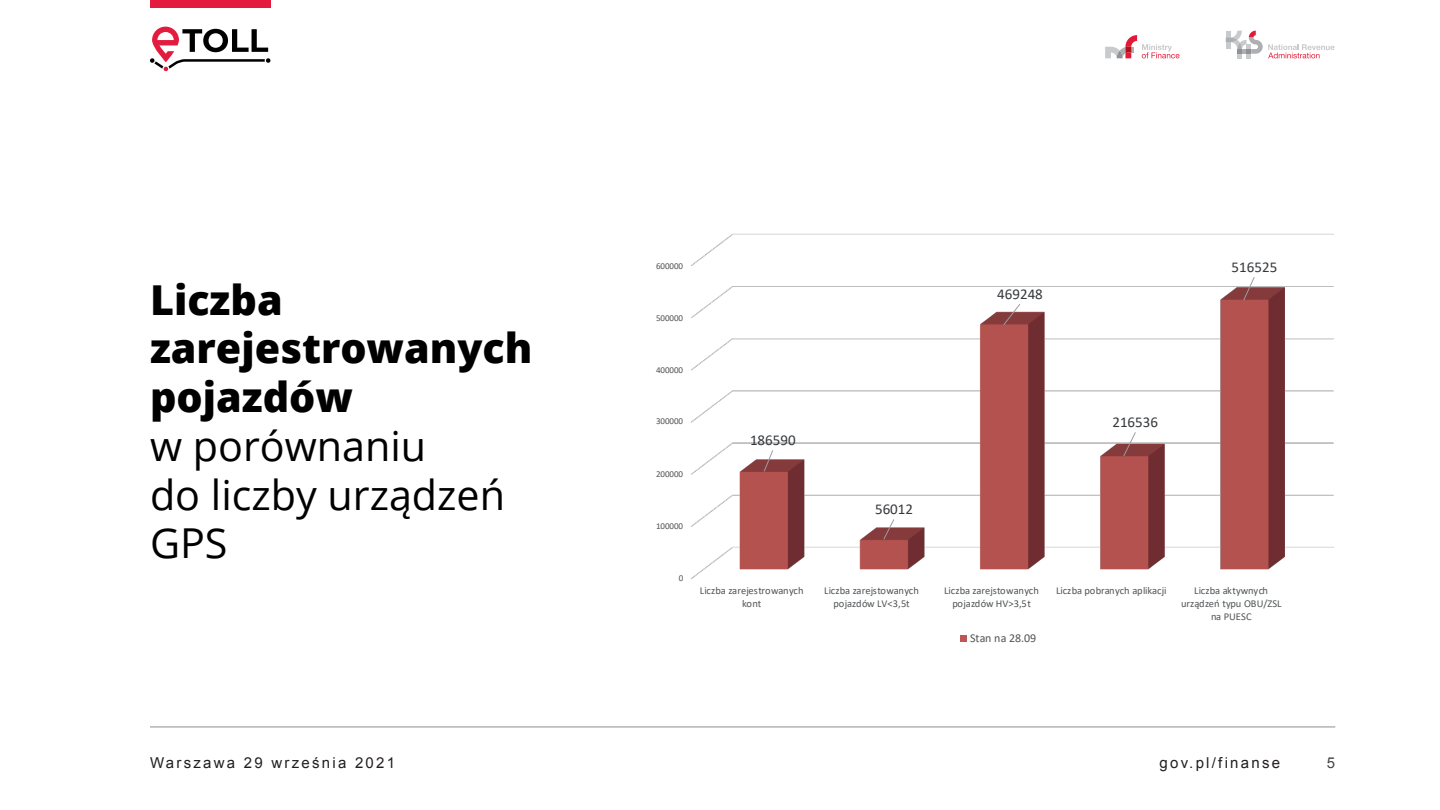
<style>
.page{position:relative;width:1440px;height:810px;background:#fff}
.page>*{position:absolute;margin:0;border:0;box-sizing:border-box;transform-origin:0 0}
.t1{font:800 41.25px/48.8px "Open Sans";color:#000001}
.t2{font:41.25px/48.8px "Open Sans";color:#000001}
.t3{font:15px "Arial";letter-spacing:.15em;color:#231f20}
.t4{font:15px "Calibri";color:#36393c}
.t5{font:15px "Arial";color:#444749}
.t6{font:12px "Calibri";letter-spacing:-.005em;color:#515455}
.t7{font:10.5px/12.8px "Calibri";color:#515455;text-align:center}
.t8{font:9px "Calibri";letter-spacing:-.005em;color:#515455}
</style>
<div class="page">
<hr style="left:150px;top:727px;width:1185px;height:1px;background:#8d8f92">
<div style="left:150px;top:0;width:120px;height:8px;background:#e21b3f"></div>
<svg style="left:150px;top:26px;width:120px;height:45px"></svg>
<svg style="left:1105px;top:35px;width:74px;height:23px"></svg>
<svg style="left:1226px;top:31px;width:109px;height:27px"></svg>
<img style="left:691px;top:233px;width:643px;height:346px">
<svg style="left:763px;top:450px;width:11px;height:22px"></svg>
<svg style="left:883px;top:519px;width:12px;height:21px"></svg>
<svg style="left:1003px;top:303px;width:18px;height:23px"></svg>
<svg style="left:1123px;top:432px;width:13px;height:25px"></svg>
<svg style="left:1243px;top:276px;width:12px;height:25px"></svg>
<div style="left:961px;top:635px;width:6px;height:7px;background:#bd5654"></div>
<h1 class="t1" style="left:150px;top:273px;width:384px">Liczba zarejestrowanych pojazdów</h1>
<h1 class="t2" style="left:150px;top:420px;width:356px">w porównaniu<br>do liczby urządzeń<br>GPS</h1>
<p class="t8" style="left:656px;top:260px;width:29px">600000</p>
<p class="t8" style="left:656px;top:311px;width:29px">500000</p>
<h2 class="t4" style="left:997px;top:283px;width:47px">469248</h2>
<h2 class="t4" style="left:1232px;top:256px;width:47px">516525</h2>
<p class="t8" style="left:656px;top:364px;width:29px">400000</p>
<p class="t8" style="left:656px;top:415px;width:29px">300000</p>
<p class="t8" style="left:656px;top:467px;width:29px">200000</p>
<p class="t8" style="left:656px;top:520px;width:29px">100000</p>
<h2 class="t4" style="left:750px;top:430px;width:47px">186590</h2>
<h2 class="t4" style="left:875px;top:499px;width:40px">56012</h2>
<h2 class="t4" style="left:1112px;top:412px;width:47px">216536</h2>
<p class="t8" style="left:679px;top:571px;width:6px">0</p>
<p class="t7" style="left:700px;top:584px;width:105px">Liczba zarejestrowanych kont</p>
<p class="t7" style="left:824px;top:584px;width:96px">Liczba zarejstowanych pojazdów LV&lt;3,5t</p>
<p class="t7" style="left:944px;top:584px;width:96px">Liczba zarejstowanych pojazdów HV&gt;3,5t</p>
<p class="t7" style="left:1056px;top:584px;width:112px">Liczba pobranych aplikacji</p>
<p class="t7" style="left:1181px;top:584px;width:102px">Liczba aktywnych urządzeń typu OBU/ZSL na PUESC</p>
<p class="t6" style="left:970px;top:629px;width:68px">Stan na 28.09</p>
<h2 class="t3" style="left:150px;top:753px;width:247px">Warszawa 29 września 2021</h2>
<h2 class="t3" style="left:1160px;top:753px;width:122px">gov.pl/finanse</h2>
<h2 class="t5" style="left:1327px;top:753px;width:10px">5</h2>
</div>
